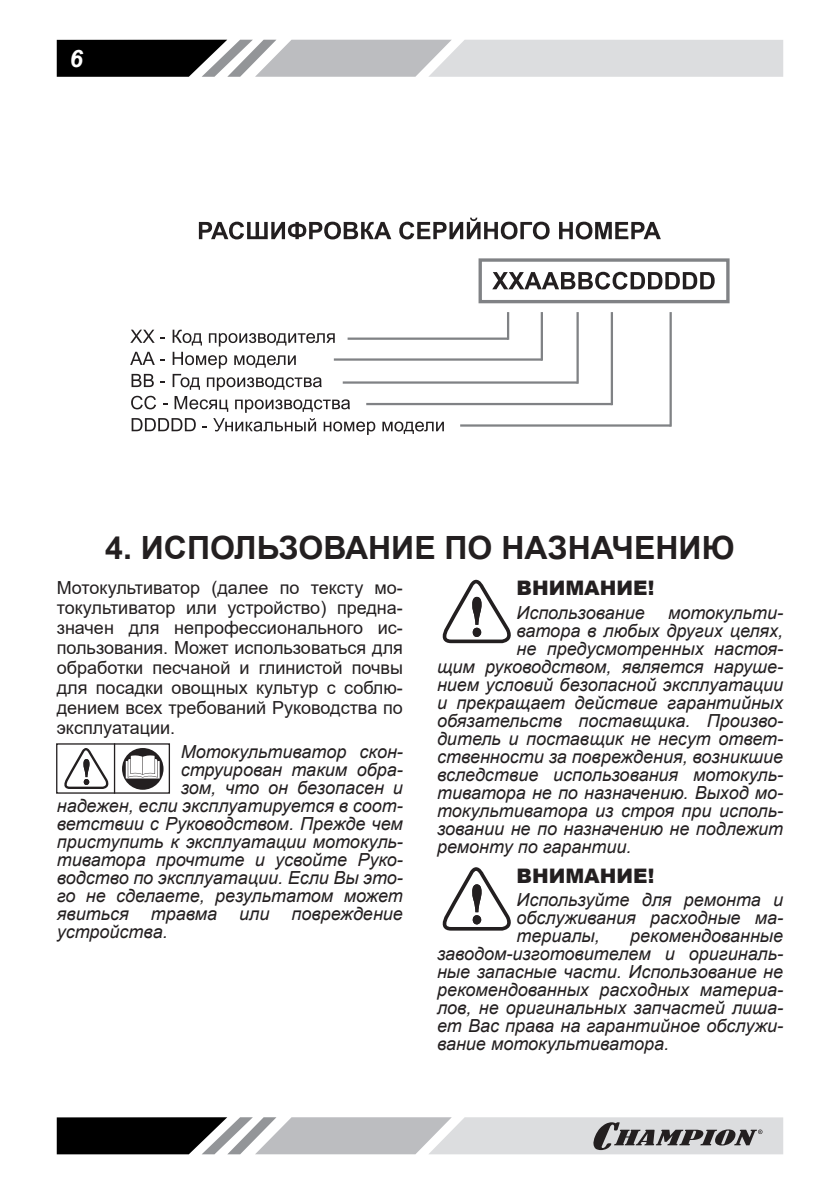
<style>
.page{position:relative;width:840px;height:1191px;background:#fff}
.page>*{position:absolute;margin:0;border:0;box-sizing:border-box;transform-origin:0 0}
.Заголовок_1{font:700 32px "Arial";color:#231f20}
.t1{font:italic 700 24px "Arial";color:#fff}
.ВНИМАНИЕ{font:900 20px "Arial";color:#231f20}
.ВНИМАНИЕ_ТЕКСТ{font:italic 18px/18px "Arial";color:#231f20;text-align:justify}
.Текст_основной{font:18px/20px "Arial";color:#231f20;text-align:justify}
</style>
<div class="page">
<svg style="left:57px;top:40px;width:725px;height:37px;background:#a7a8a9"></svg>
<svg style="left:57px;top:1117px;width:725px;height:37px;background:#9c9c9e"></svg>
<svg style="left:122px;top:748px;width:41px;height:41px"></svg>
<svg style="left:64px;top:748px;width:45px;height:41px"></svg>
<div style="left:56px;top:743px;width:114px;height:50px;border:1px solid #231f20"></div>
<hr style="left:114px;top:743px;width:1px;height:50px;background:#231f20">
<svg style="left:442px;top:580px;width:69px;height:63px"></svg>
<svg style="left:442px;top:867px;width:69px;height:63px"></svg>
<svg style="left:199px;top:222px;width:192px;height:17px"></svg>
<svg style="left:399px;top:218px;width:150px;height:21px"></svg>
<svg style="left:559px;top:222px;width:101px;height:17px"></svg>
<svg style="left:492px;top:272px;width:222px;height:17px"></svg>
<svg style="left:130px;top:330px;width:35px;height:13px"></svg>
<svg style="left:172px;top:330px;width:30px;height:15px"></svg>
<svg style="left:209px;top:333px;width:125px;height:13px"></svg>
<svg style="left:130px;top:352px;width:35px;height:13px"></svg>
<svg style="left:172px;top:352px;width:55px;height:16px"></svg>
<svg style="left:234px;top:355px;width:61px;height:13px"></svg>
<svg style="left:131px;top:374px;width:244px;height:61px"></svg>
<svg style="left:382px;top:421px;width:61px;height:13px"></svg>
<div style="left:478px;top:258px;width:251px;height:45px;border:3px solid #808285"></div>
<hr style="left:347px;top:337px;width:161px;height:3px;background:#808285">
<hr style="left:506px;top:312px;width:3px;height:28px;background:#808285">
<hr style="left:333px;top:358px;width:208px;height:3px;background:#808285">
<hr style="left:540px;top:312px;width:2px;height:49px;background:#808285">
<hr style="left:342px;top:381px;width:235px;height:3px;background:#808285">
<hr style="left:576px;top:312px;width:2px;height:72px;background:#808285">
<hr style="left:366px;top:403px;width:245px;height:2px;background:#808285">
<hr style="left:610px;top:312px;width:2px;height:93px;background:#808285">
<hr style="left:460px;top:424px;width:210px;height:2px;background:#808285">
<hr style="left:669px;top:312px;width:2px;height:114px;background:#808285">
<h2 class="t1" style="left:70px;top:42px;width:15px">6</h2>
<p class="Заголовок_1" style="left:105px;top:525px;width:630px">4. ИСПОЛЬЗОВАНИЕ ПО НАЗНАЧЕНИЮ</p>
<p class="Текст_основной" style="left:57px;top:577px;width:347px">Мотокультиватор (далее по тексту мо&shy;токультиватор или устройство) предна&shy;значен для непрофессионального ис&shy;пользования. Может использоваться для обработки песчаной и глинистой почвы для посадки овощных культур с соблю&shy;дением всех требований Руководства по эксплуатации.</p>
<p class="ВНИМАНИЕ_ТЕКСТ" style="left:181px;top:742px;width:224px">Мотокультиватор скон-</p>
<p class="ВНИМАНИЕ_ТЕКСТ" style="left:181px;top:760px;width:224px">струирован таким обра-</p>
<p class="ВНИМАНИЕ_ТЕКСТ" style="left:181px;top:778px;width:224px">зом, что он безопасен и</p>
<p class="ВНИМАНИЕ_ТЕКСТ" style="left:57px;top:796px;width:347px">надежен, если эксплуатируется в соот-</p>
<p class="ВНИМАНИЕ_ТЕКСТ" style="left:57px;top:814px;width:347px">ветствии с Руководством. Прежде чем</p>
<p class="ВНИМАНИЕ_ТЕКСТ" style="left:57px;top:832px;width:347px">приступить к эксплуатации мотокуль-</p>
<p class="ВНИМАНИЕ_ТЕКСТ" style="left:57px;top:850px;width:347px">тиватора прочтите и усвойте Руко-</p>
<p class="ВНИМАНИЕ_ТЕКСТ" style="left:57px;top:868px;width:347px">водство по эксплуатации. Если Вы это-</p>
<p class="ВНИМАНИЕ_ТЕКСТ" style="left:57px;top:886px;width:347px">го не сделаете, результатом может</p>
<p class="ВНИМАНИЕ_ТЕКСТ" style="left:57px;top:904px;width:347px">явиться травма или повреждение</p>
<p class="ВНИМАНИЕ_ТЕКСТ" style="left:57px;top:922px;width:112px">устройства.</p>
<p class="ВНИМАНИЕ" style="left:516px;top:573px;width:139px">ВНИМАНИЕ!</p>
<p class="ВНИМАНИЕ_ТЕКСТ" style="left:516px;top:604px;width:130px">Использование</p>
<p class="ВНИМАНИЕ_ТЕКСТ" style="left:667px;top:604px;width:117px">мотокульти-</p>
<p class="ВНИМАНИЕ_ТЕКСТ" style="left:516px;top:622px;width:268px">ватора в любых других целях,</p>
<p class="ВНИМАНИЕ_ТЕКСТ" style="left:516px;top:640px;width:268px">не предусмотренных настоя-</p>
<p class="ВНИМАНИЕ_ТЕКСТ" style="left:437px;top:658px;width:347px">щим руководством, является наруше-</p>
<p class="ВНИМАНИЕ_ТЕКСТ" style="left:437px;top:676px;width:347px">нием условий безопасной эксплуатации</p>
<p class="ВНИМАНИЕ_ТЕКСТ" style="left:437px;top:694px;width:347px">и прекращает действие гарантийных</p>
<p class="ВНИМАНИЕ_ТЕКСТ" style="left:437px;top:712px;width:347px">обязательств поставщика. Произво-</p>
<p class="ВНИМАНИЕ_ТЕКСТ" style="left:437px;top:730px;width:347px">дитель и поставщик не несут ответ-</p>
<p class="ВНИМАНИЕ_ТЕКСТ" style="left:437px;top:748px;width:347px">ственности за повреждения, возникшие</p>
<p class="ВНИМАНИЕ_ТЕКСТ" style="left:437px;top:766px;width:347px">вследствие использования мотокуль-</p>
<p class="ВНИМАНИЕ_ТЕКСТ" style="left:437px;top:784px;width:347px">тиватора не по назначению. Выход мо-</p>
<p class="ВНИМАНИЕ_ТЕКСТ" style="left:437px;top:802px;width:347px">токультиватора из строя при исполь-</p>
<p class="ВНИМАНИЕ_ТЕКСТ" style="left:437px;top:820px;width:347px">зовании не по назначению не подлежит</p>
<p class="ВНИМАНИЕ_ТЕКСТ" style="left:437px;top:838px;width:196px">ремонту по гарантии.</p>
<p class="ВНИМАНИЕ" style="left:516px;top:861px;width:139px">ВНИМАНИЕ!</p>
<p class="ВНИМАНИЕ_ТЕКСТ" style="left:516px;top:891px;width:268px">Используйте для ремонта и обслуживания расходные ма&shy;териалы,</p>
<p class="ВНИМАНИЕ_ТЕКСТ" style="left:437px;top:927px;width:347px;text-indent:193px">рекомендованные заводом-изготовителем и оригиналь&shy;ные запасные части. Использование не рекомендованных расходных материа&shy;лов, не оригинальных запчастей лиша&shy;ет Вас права на гарантийное обслужи&shy;вание мотокультиватора.</p>
</div>
